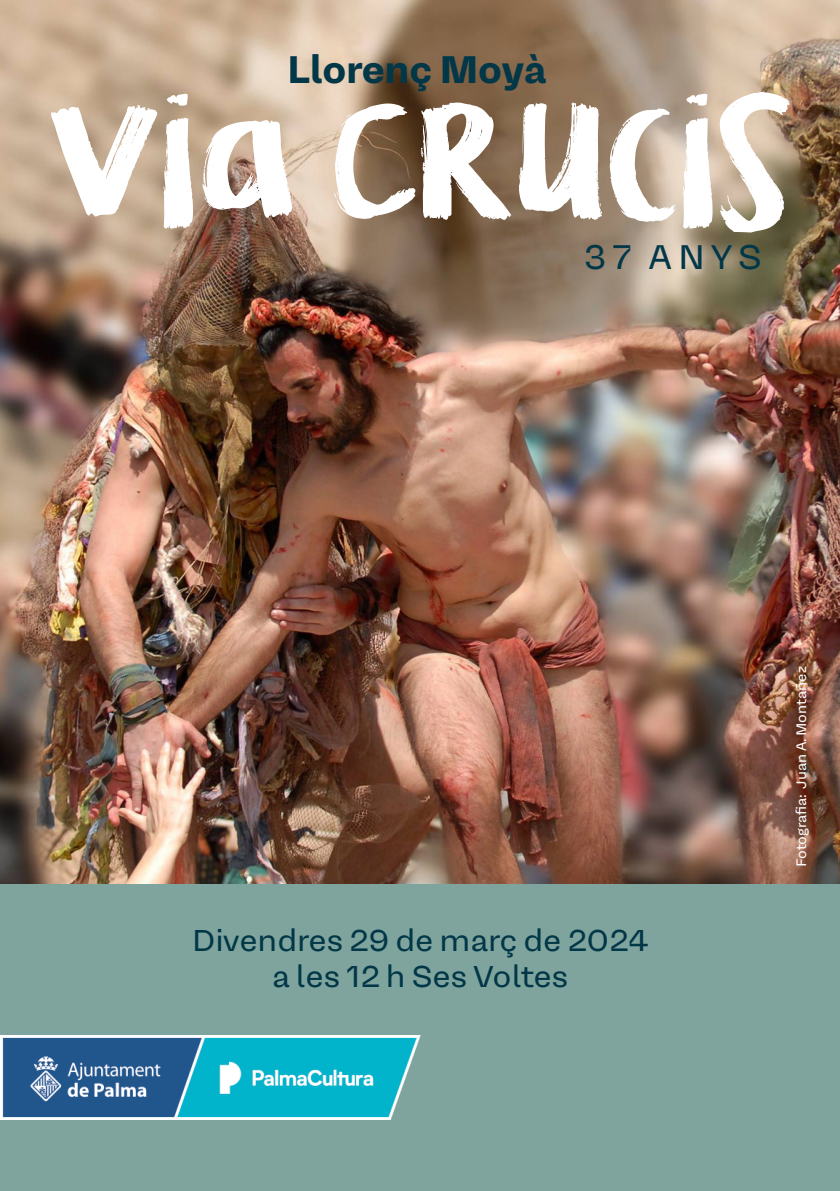
<style>
.page{position:relative;width:840px;height:1191px;background:#fff}
.page>*{position:absolute;margin:0;border:0;box-sizing:border-box;transform-origin:0 0}
.t1{font:144px "KG Lifeis Messy";color:#fff}
.t2{font:700 38px "Mena Grotesk";color:#023748}
.t3{font:34px "Mena Grotesk";letter-spacing:.17em;color:#023748}
.t4{font:30px "Mena Grotesk";color:#023748}
.t5{font:13.8px "Mena Grotesk";color:#fff}
</style>
<div class="page">
<img style="left:0;top:0;width:839px;height:884px">
<div style="left:0;top:884px;width:839px;height:307px;background:#7fa49d"></div>
<img style="left:0;top:1035px;width:421px;height:85px">
<p class="t2" style="left:287px;top:43px;width:260px">Llorenç Moyà</p>
<p class="t1" style="left:49px;top:51px;width:743px">VIA CRUCIS</p>
<p class="t3" style="left:583px;top:233px;width:179px">37 ANYS</p>
<p class="t4" style="left:192px;top:919px;width:457px">Divendres 29 de març de 2024</p>
<p class="t4" style="left:272px;top:955px;width:297px">a les 12 h Ses Voltes</p>
<p class="t5" style="left:791px;top:867px;width:202px;rotate:-90deg">Fotografia: Juan A. Montañez</p>
</div>
